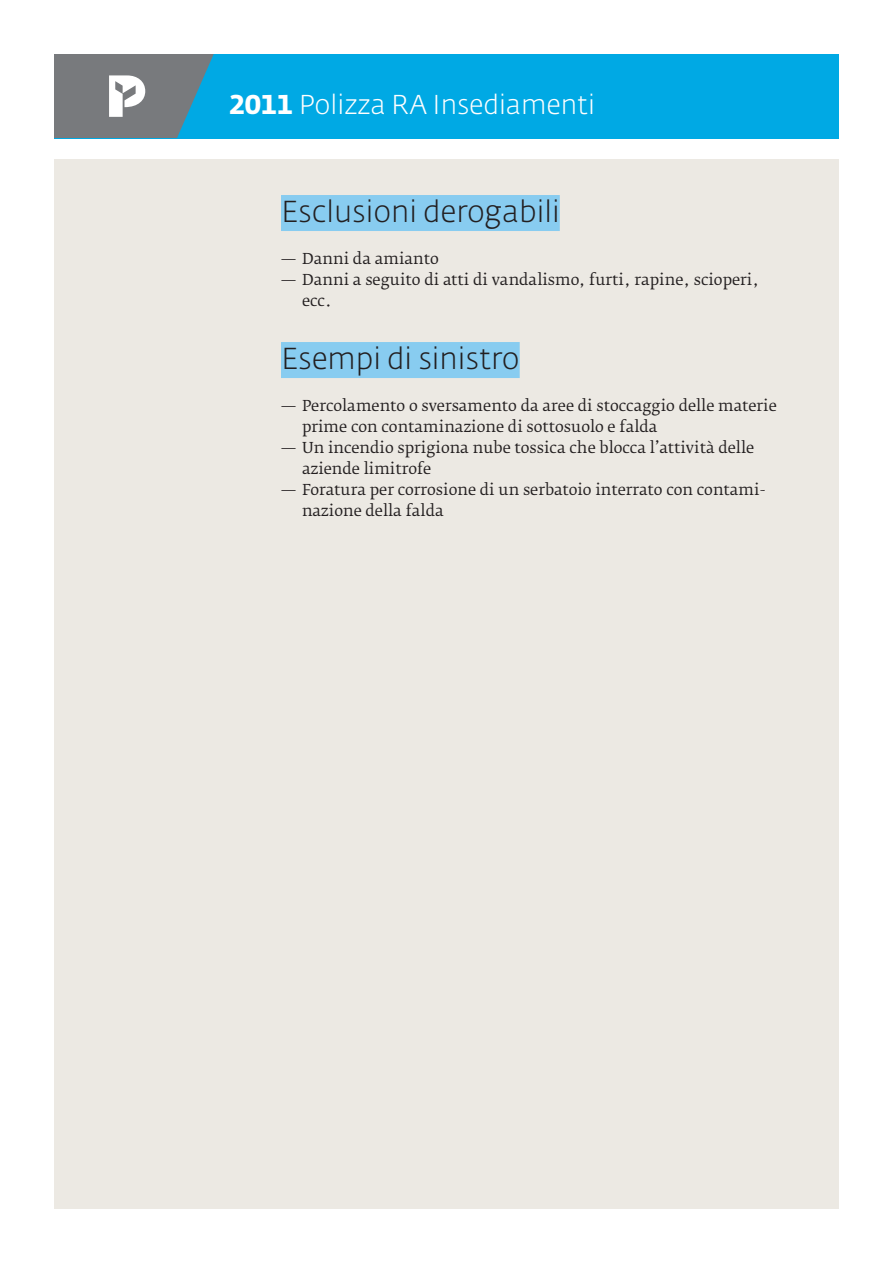
<style>
.page{position:relative;width:893px;height:1263px;background:#fff}
.page>*{position:absolute;margin:0;border:0;box-sizing:border-box;transform-origin:0 0}
.t1{font:300 30px "Fedra Sans Alt Std";color:#231f20}
.t2{font:300 27px "Fedra Sans Alt Std";color:#fff}
.t3{font:15px/21px "Fedra Serif B Pro";color:#231f20}
.s1{font-weight:700}
</style>
<div class="page">
<div style="left:54px;top:159px;width:785px;height:1050px;background:#ece9e3"></div>
<div style="left:54px;top:54px;width:785px;height:84px;background:#00a9e4"></div>
<svg style="left:54px;top:54px;width:160px;height:84px;background:#738992"></svg>
<div style="left:281px;top:195px;width:279px;height:36px;background:#88ccf0"></div>
<div style="left:281px;top:342px;width:239px;height:36px;background:#88ccf0"></div>
<h2 class="t2" style="left:229px;top:88px;width:368px"><span class="s1">2011</span> Polizza RA Insediamenti</h2>
<h1 class="t1" style="left:281px;top:193px;width:280px">Esclusioni derogabili</h1>
<p class="t3" style="left:281px;top:248px;width:159px">— Danni da amianto</p>
<p class="t3" style="left:302px;top:269px;width:458px;text-indent:-21px">— Danni a seguito di atti di vandalismo, furti, rapine, scioperi, ecc.</p>
<h1 class="t1" style="left:281px;top:340px;width:240px">Esempi di sinistro</h1>
<p class="t3" style="left:302px;top:395px;width:476px;text-indent:-21px">— Percolamento o sversamento da aree di stoccaggio delle materie prime con contaminazione di sottosuolo e falda</p>
<p class="t3" style="left:302px;top:437px;width:454px;text-indent:-21px">— Un incendio sprigiona nube tossica che blocca l’attività delle aziende limitrofe</p>
<p class="t3" style="left:302px;top:479px;width:465px;text-indent:-21px">— Foratura per corrosione di un serbatoio interrato con contami&shy;nazione della falda</p>
</div>
